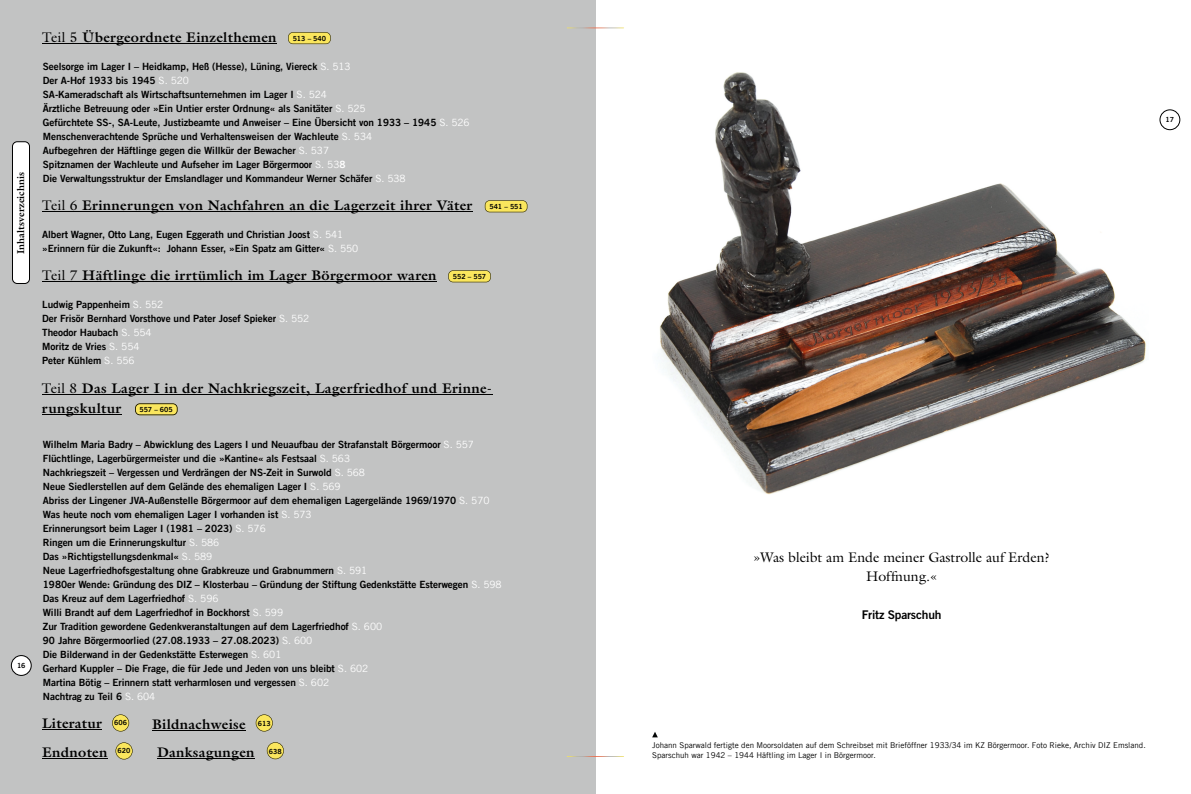
<style>
.page{position:relative;width:1191px;height:794px;background:#fff}
.page>*{position:absolute;margin:0;border:0;box-sizing:border-box;transform-origin:0 0}
.t1{font:700 14px/28.4px "Galliard Std";letter-spacing:.02em;color:#000}
.t2{font:14px/19px "Galliard Std";color:#000;text-align:center}
.t3{font:12px "Trade Gothic LT Std Bd 2";letter-spacing:-.015em;color:#000}
.t4{font:10px/14px "Trade Gothic LT Com Bd 2";letter-spacing:-.005em;color:#000}
.t5{font:700 10px "Galliard Std";color:#000}
.t6{font:8px/10px "Trade Gothic LT Com";color:#000}
.t7{font:7px "Trade Gothic LT Com Bd 2";color:#000}
.s1{font-weight:400}
.s2{font-family:"Trade Gothic LT Com";color:#fff}
.s3{color:#fff}
</style>
<div class="page">
<div style="left:1159px;top:110px;width:21px;height:20px;background:#fff;border:1px solid #000;border-radius:50%"></div>
<div style="left:0;top:0;width:595px;height:794px;background:#c2c3c3"></div>
<div style="left:12px;top:141px;width:18px;height:143px;background:#fff;border:1px solid #000;border-radius:5px"></div>
<div style="left:11px;top:655px;width:20px;height:21px;background:#fff;border:1px solid #000;border-radius:50%"></div>
<svg style="left:567px;top:756px;width:57px;height:1px"></svg>
<svg style="left:567px;top:28px;width:57px;height:1px"></svg>
<svg style="left:288px;top:32px;width:43px;height:12px"></svg>
<hr style="left:42px;top:729px;width:60px;height:1px;background:#000">
<hr style="left:42px;top:758px;width:65px;height:1px;background:#000">
<hr style="left:152px;top:730px;width:93px;height:1px;background:#000">
<hr style="left:157px;top:758px;width:97px;height:1px;background:#000">
<svg style="left:112px;top:714px;width:17px;height:17px"></svg>
<svg style="left:256px;top:714px;width:17px;height:17px"></svg>
<svg style="left:116px;top:742px;width:17px;height:17px"></svg>
<svg style="left:267px;top:742px;width:17px;height:17px"></svg>
<hr style="left:42px;top:211px;width:430px;height:1px;background:#000">
<hr style="left:42px;top:281px;width:394px;height:1px;background:#000">
<hr style="left:42px;top:43px;width:234px;height:1px;background:#000">
<svg style="left:485px;top:200px;width:42px;height:12px"></svg>
<svg style="left:448px;top:270px;width:43px;height:12px"></svg>
<hr style="left:42px;top:394px;width:450px;height:1px;background:#000">
<hr style="left:42px;top:414px;width:79px;height:1px;background:#000">
<svg style="left:135px;top:403px;width:43px;height:12px"></svg>
<img style="left:659px;top:72px;width:487px;height:423px">
<svg style="left:652px;top:732px;width:6px;height:5px"></svg>
<div style="left:1140px;top:470px;width:51px;height:213px;background:#fff"></div>
<p class="t5" style="left:17px;top:254px;width:83px;rotate:-90deg">Inhaltsverzeichnis</p>
<p class="t7" style="left:17px;top:661px;width:10px">16</p>
<h1 class="t1" style="left:42px;top:25px;width:236px"><span class="s1">Teil 5</span> Übergeordnete Einzelthemen</h1>
<p class="t4" style="left:43px;top:60px;width:428px">Seelsorge im Lager I – Heidkamp, Heß (Hesse), Lüning, Viereck <span class="s2">S. 513<br></span>Der A-Hof 1933 bis 1945 <span class="s2">S. 520<br></span>SA-Kameradschaft als Wirtschaftsunternehmen im Lager I <span class="s2">S. 524<br></span>Ärztliche Betreuung oder »Ein Untier erster Ordnung« als Sanitäter <span class="s2">S. 525<br></span>Gefürchtete SS-, SA-Leute, Justizbeamte und Anweiser – Eine Übersicht von 1933 – 1945 <span class="s2">S. 526<br></span>Menschenverachtende Sprüche und Verhaltensweisen der Wachleute <span class="s2">S. 534<br></span>Aufbegehren der Häftlinge gegen die Willkür der Bewacher <span class="s2">S. 537<br></span>Spitznamen der Wachleute und Aufseher im Lager Börgermoor <span class="s2">S. 53</span><span class="s3">8<br></span>Die Verwaltungsstruktur der Emslandlager und Kommandeur Werner Schäfer <span class="s2">S. 538</span></p>
<p class="t7" style="left:293px;top:34px;width:35px">513 – 540</p>
<h1 class="t1" style="left:42px;top:193px;width:432px"><span class="s1">Teil 6</span> Erinnerungen von Nachfahren an die Lagerzeit ihrer Väter</h1>
<p class="t4" style="left:42px;top:228px;width:318px">Albert Wagner, Otto Lang, Eugen Eggerath und Christian Joost <span class="s2">S. 541 </span>»Erinnern für die Zukunft«: Johann Esser, »Ein Spatz am Gitter« <span class="s2">S. 550</span></p>
<p class="t7" style="left:489px;top:202px;width:35px">541 – 551</p>
<h1 class="t1" style="left:42px;top:263px;width:396px"><span class="s1">Teil 7</span> Häftlinge die irrtümlich im Lager Börgermoor waren</h1>
<p class="t7" style="left:453px;top:272px;width:35px">552 – 557</p>
<p class="t4" style="left:42px;top:298px;width:269px">Ludwig Pappenheim <span class="s2">S. 552<br></span>Der Frisör Bernhard Vorsthove und Pater Josef Spieker <span class="s2">S. 552<br></span>Theodor Haubach <span class="s2">S. 554<br></span>Moritz de Vries <span class="s2">S. 554<br></span>Peter Kühlem <span class="s2">S. 556</span></p>
<h1 class="t1" style="left:42px;top:380px;width:452px;line-height:20px"><span class="s1">Teil 8</span> Das Lager I in der Nachkriegszeit, Lagerfriedhof und Erinne&shy;rungskultur</h1>
<p class="t4" style="left:43px;top:438px;width:460px">Wilhelm Maria Badry – Abwicklung des Lagers I und Neuaufbau der Strafanstalt Börgermoor <span class="s2">S. 557<br></span>Flüchtlinge, Lagerbürgermeister und die »Kantine« als Festsaal <span class="s2">S. 563<br></span>Nachkriegszeit – Vergessen und Verdrängen der NS-Zeit in Surwold <span class="s2">S. 568<br></span>Neue Siedlerstellen auf dem Gelände des ehemaligen Lager I <span class="s2">S. 569<br></span>Abriss der Lingener JVA-Außenstelle Börgermoor auf dem ehemaligen Lagergelände 1969/1970 <span class="s2">S. 570<br></span>Was heute noch vom ehemaligen Lager I vorhanden ist <span class="s2">S. 573<br></span>Erinnerungsort beim Lager I (1981 – 2023) <span class="s2">S. 576<br></span>Ringen um die Erinnerungskultur <span class="s2">S. 586<br></span>Das »Richtigstellungsdenkmal« <span class="s2">S. 589<br></span>Neue Lagerfriedhofsgestaltung ohne Grabkreuze und Grabnummern <span class="s2">S. 591<br></span>1980er Wende: Gründung des DIZ – Klosterbau – Gründung der Stiftung Gedenkstätte Esterwegen <span class="s2">S. 598<br></span>Das Kreuz auf dem Lagerfriedhof <span class="s2">S. 596<br></span>Willi Brandt auf dem Lagerfriedhof in Bockhorst <span class="s2">S. 599<br></span>Zur Tradition gewordene Gedenkveranstaltungen auf dem Lagerfriedhof <span class="s2">S. 600<br></span>90 Jahre Börgermoorlied (27.08.1933 – 27.08.2023) <span class="s2">S. 600<br></span>Die Bilderwand in der Gedenkstätte Esterwegen <span class="s2">S. 601<br></span>Gerhard Kuppler – Die Frage, die für Jede und Jeden von uns bleibt <span class="s2">S. 602<br></span>Martina Bötig – Erinnern statt verharmlosen und vergessen <span class="s2">S. 602<br></span>Nachtrag zu Teil 6 <span class="s2">S. 604</span></p>
<p class="t7" style="left:139px;top:405px;width:35px">557 – 605</p>
<h1 class="t1" style="left:42px;top:711px;width:67px">Literatur<br>Endnoten</h1>
<h1 class="t1" style="left:157px;top:711px;width:99px;text-indent:-5px">Bildnachweise<br>Danksagungen</h1>
<p class="t7" style="left:114px;top:719px;width:14px">606</p>
<p class="t7" style="left:258px;top:719px;width:14px">613</p>
<p class="t7" style="left:118px;top:747px;width:14px">620</p>
<p class="t7" style="left:269px;top:747px;width:14px">638</p>
<p class="t7" style="left:1165px;top:115px;width:10px">17</p>
<h1 class="t2" style="left:753px;top:550px;width:298px">»Was bleibt am Ende meiner Gastrolle auf Erden?<br>Hoffnung.«</h1>
<p class="t3" style="left:862px;top:611px;width:81px">Fritz Sparschuh</p>
<p class="t6" style="left:652px;top:740px;width:495px">Johann Sparwald fertigte den Moorsoldaten auf dem Schreibset mit Brieföffner 1933/34 im KZ Börgermoor. Foto Rieke, Archiv DIZ Emsland.<br>Sparschuh war 1942 – 1944 Häftling im Lager I in Börgermoor.</p>
</div>
